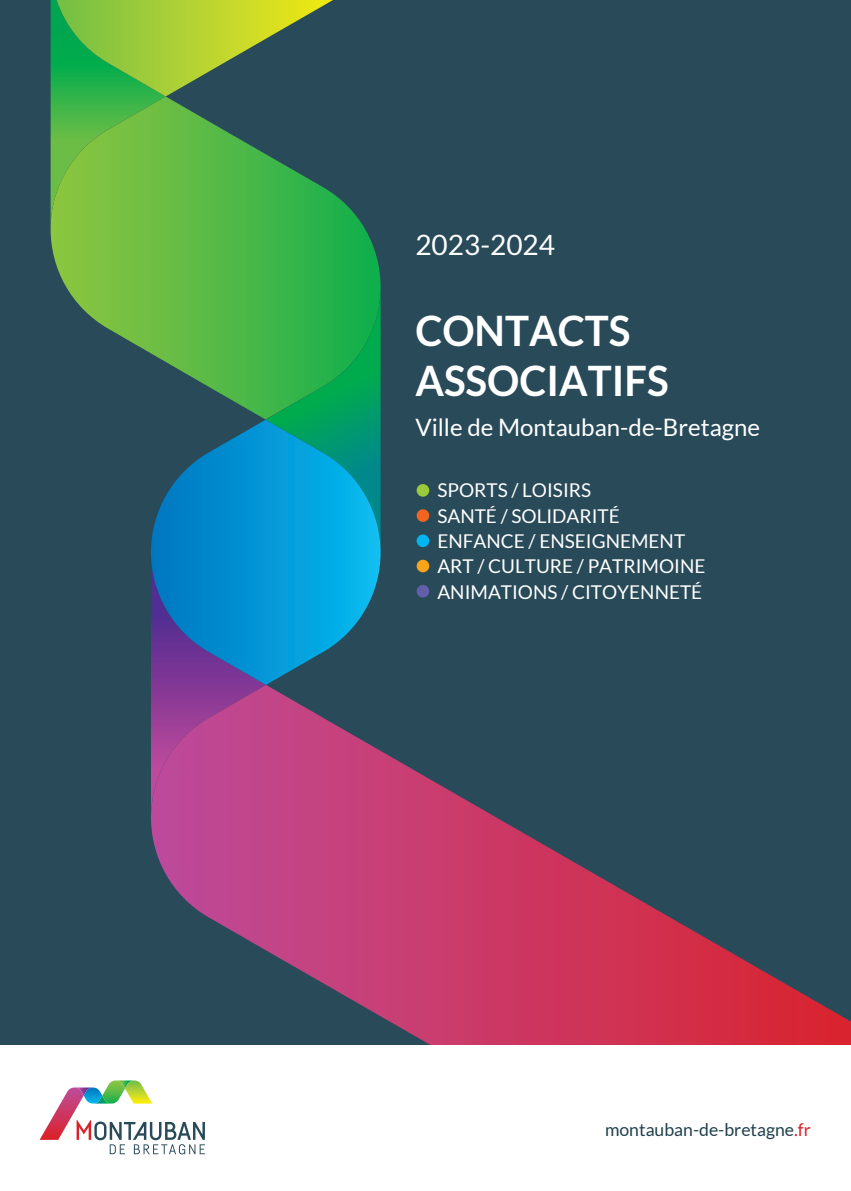
<style>
.page{position:relative;width:851px;height:1191px;background:#fff}
.page>*{position:absolute;margin:0;border:0;box-sizing:border-box;transform-origin:0 0}
.t1{font:700 42px/50.4px "Lato";color:#fff;scale:.96 1}
.t2{font:28px "Lato";color:#fff}
.t3{font:24px "Lato";color:#fff}
.t4{font:19px/25.2px "Lato";color:#fff}
.t5{font:17.6px "Lato";color:#20404d}
.s1{color:#da2128}
</style>
<div class="page">
<div style="left:0;top:0;width:850px;height:1191px;background:#294a59"></div>
<svg style="left:151px;top:420px;width:229px;height:265px;background:#1084b8"></svg>
<svg style="left:51px;top:194px;width:329px;height:225px"></svg>
<svg style="left:51px;top:0;width:282px;height:229px"></svg>
<svg style="left:151px;top:685px;width:699px;height:360px"></svg>
<div style="left:0;top:1045px;width:850px;height:146px;background:#fff"></div>
<svg style="left:40px;top:1080px;width:165px;height:74px"></svg>
<div style="left:416px;top:484px;width:13px;height:13px;background:#99ca3b;border-radius:50%"></div>
<div style="left:416px;top:509px;width:13px;height:13px;background:#f36421;border-radius:50%"></div>
<div style="left:416px;top:534px;width:13px;height:13px;background:#00b6f0;border-radius:50%"></div>
<div style="left:416px;top:585px;width:13px;height:12px;background:#625ea9;border-radius:50%"></div>
<div style="left:416px;top:560px;width:13px;height:12px;background:#f9a51b;border-radius:50%"></div>
<h2 class="t2" style="left:415px;top:229px;width:141px">2023-2024</h2>
<h1 class="t1" style="left:415px;top:304px;width:265px">CONTACTS<br>ASSOCIATIFS</h1>
<p class="t3" style="left:415px;top:414px;width:346px">Ville de Montauban-de-Bretagne</p>
<p class="t4" style="left:437px;top:477px;width:249px">SPORTS / LOISIRS<br>SANTÉ / SOLIDARITÉ<br>ENFANCE / ENSEIGNEMENT</p>
<p class="t4" style="left:437px;top:579px;width:266px">ANIMATIONS / CITOYENNETÉ</p>
<p class="t4" style="left:437px;top:553px;width:269px">ART / CULTURE / PATRIMOINE</p>
<p class="t5" style="left:605px;top:1119px;width:207px">montauban-de-bretagne<span class="s1">.fr</span></p>
</div>
